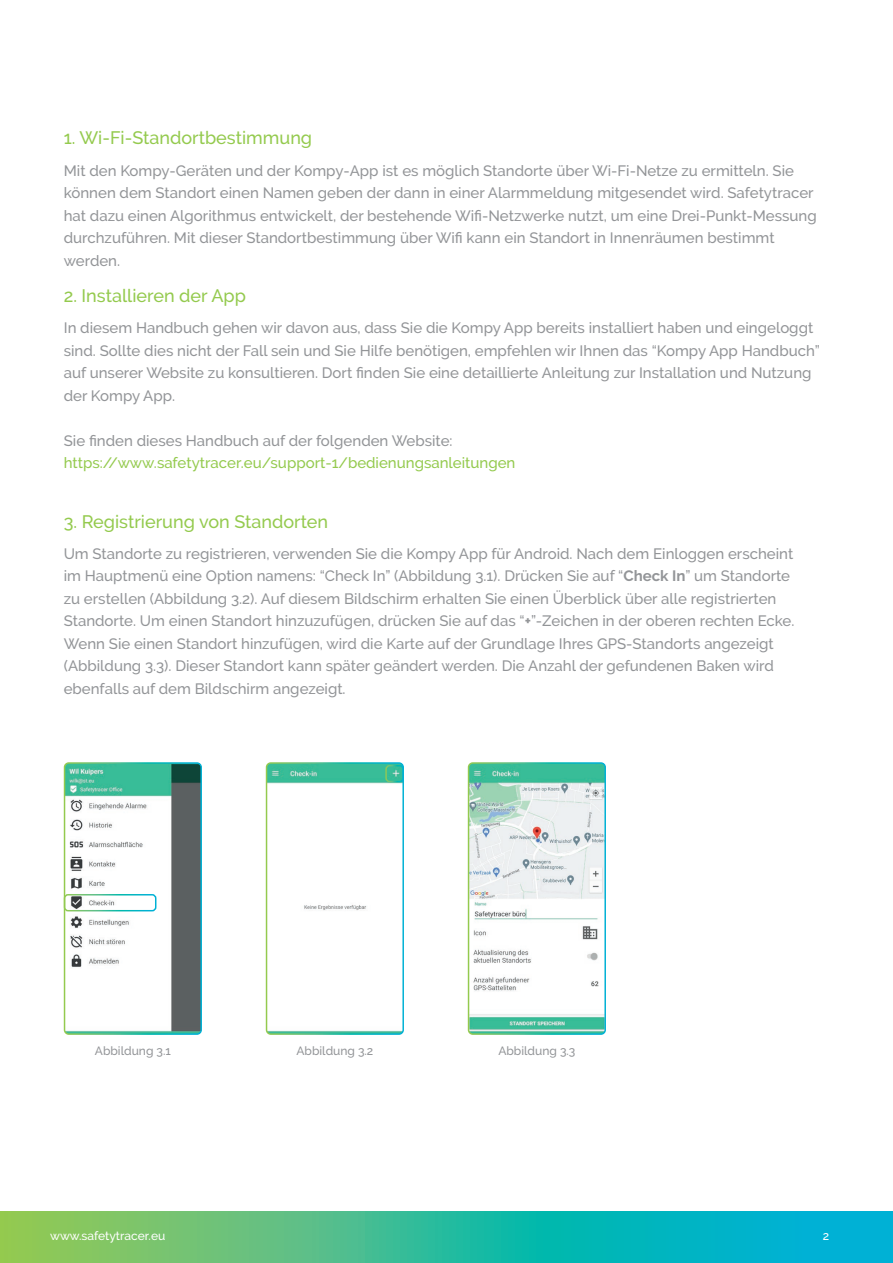
<style>
.page{position:relative;width:893px;height:1263px;background:#fff}
.page>*{position:absolute;margin:0;border:0;box-sizing:border-box;transform-origin:0 0}
.t1{font:500 18px "Raleway";color:#94ca4e}
.t2{font:500 15px/22.5px "Raleway";color:#939598}
.t3{font:500 15px "Raleway";color:#94ca4e}
.t4{font:500 12px "Raleway";color:#939598}
.t5{font:500 12px "Raleway";color:#fff}
.s1{font-weight:700}
</style>
<div class="page">
<svg style="left:0;top:1212px;width:893px;height:51px;background:#36bb9b"></svg>
<img style="left:67px;top:765px;width:132px;height:267px">
<div style="left:64px;top:762px;width:138px;height:273px;border:2px solid #fff;border-radius:4px"></div>
<div style="left:64px;top:894px;width:92px;height:17px;border:2px solid #fff;border-radius:4px"></div>
<img style="left:269px;top:765px;width:132px;height:267px">
<div style="left:266px;top:762px;width:138px;height:273px;border:2px solid #fff;border-radius:4px"></div>
<div style="left:385px;top:765px;width:19px;height:17px;border:2px solid #fff;border-radius:4px"></div>
<img style="left:471px;top:765px;width:132px;height:267px">
<div style="left:468px;top:762px;width:138px;height:273px;border:2px solid #fff;border-radius:4px"></div>
<p class="t1" style="left:64px;top:128px;width:250px">1. Wi-Fi-Standortbestimmung</p>
<p class="t2" style="left:64px;top:159px;width:755px">Mit den Kompy-Geräten und der Kompy-App ist es möglich Standorte über Wi-Fi-Netze zu ermitteln. Sie können dem Standort einen Namen geben der dann in einer Alarmmeldung mitgesendet wird. Safetytracer hat dazu einen Algorithmus entwickelt, der bestehende Wifi-Netzwerke nutzt, um eine Drei-Punkt-Messung durchzuführen. Mit dieser Standortbestimmung über Wifi kann ein Standort in Innenräumen bestimmt werden.</p>
<p class="t1" style="left:64px;top:285px;width:184px">2. Installieren der App</p>
<p class="t2" style="left:64px;top:317px;width:757px">In diesem Handbuch gehen wir davon aus, dass Sie die Kompy App bereits installiert haben und eingeloggt sind. Sollte dies nicht der Fall sein und Sie Hilfe benötigen, empfehlen wir Ihnen das “Kompy App Handbuch” auf unserer Website zu konsultieren. Dort finden Sie eine detaillierte Anleitung zur Installation und Nutzung der Kompy App.</p>
<p class="t2" style="left:64px;top:429px;width:390px">Sie finden dieses Handbuch auf der folgenden Website:</p>
<p class="t3" style="left:64px;top:454px;width:453px">https://www.safetytracer.eu/support-1/bedienungsanleitungen</p>
<p class="t1" style="left:64px;top:511px;width:266px">3. Registrierung von Standorten</p>
<p class="t2" style="left:64px;top:542px;width:732px">Um Standorte zu registrieren, verwenden Sie die Kompy App für Android. Nach dem Einloggen erscheint im Hauptmenü eine Option namens: “Check In” (Abbildung 3.1). Drücken Sie auf “<span class="s1">Check In</span>” um Standorte zu erstellen (Abbildung 3.2). Auf diesem Bildschirm erhalten Sie einen Überblick über alle registrierten Standorte. Um einen Standort hinzuzufügen, drücken Sie auf das “<span class="s1">+</span>”-Zeichen in der oberen rechten Ecke.<br>Wenn Sie einen Standort hinzufügen, wird die Karte auf der Grundlage Ihres GPS-Standorts angezeigt (Abbildung 3.3). Dieser Standort kann später geändert werden. Die Anzahl der gefundenen Baken wird ebenfalls auf dem Bildschirm angezeigt.</p>
<p class="t4" style="left:95px;top:1044px;width:77px">Abbildung 3.1</p>
<p class="t4" style="left:296px;top:1044px;width:78px">Abbildung 3.2</p>
<p class="t4" style="left:498px;top:1044px;width:79px">Abbildung 3.3</p>
<p class="t5" style="left:50px;top:1229px;width:117px">www.safetytracer.eu</p>
<p class="t5" style="left:823px;top:1229px;width:8px">2</p>
</div>
